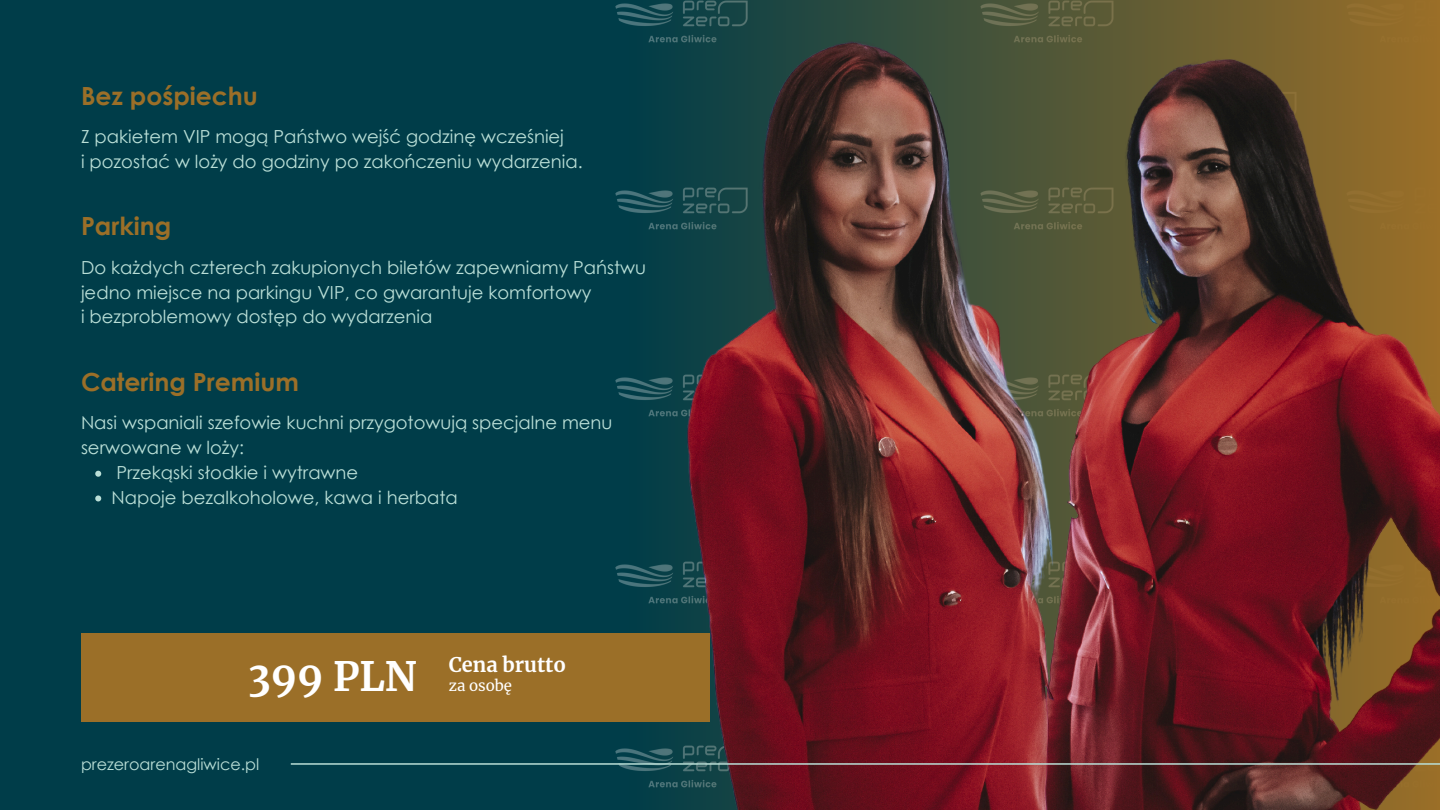
<style>
.page{position:relative;width:1440px;height:810px;background:#003d49}
.page>*{position:absolute;margin:0;border:0;box-sizing:border-box;transform-origin:0 0}
.t1{font:700 40px "Merriweather";color:#fff}
.t2{font:700 25px "Century Gothic";color:#9b6f28}
.t3{font:700 20px "Merriweather";color:#fff}
.t4{font:18px/24.8px "Century Gothic";color:#badfd7}
.t5{font:16px "Century Gothic";color:#badfd7}
.t6{font:15px "Merriweather";color:#fff}
</style>
<div class="page">
<img style="left:590px;top:721px;width:40px;height:49px">
<img style="left:615px;top:564px;width:15px;height:22px">
<img style="left:615px;top:377px;width:15px;height:22px">
<img style="left:615px;top:190px;width:15px;height:22px">
<img style="left:615px;top:3px;width:15px;height:22px">
<img style="left:1167px;top:0;width:273px;height:810px">
<img style="left:630px;top:0;width:537px;height:810px">
<div style="left:81px;top:633px;width:629px;height:88px;background:#9b6f28"></div>
<hr style="left:291px;top:763px;width:1149px;height:2px;background:#badfd7">
<svg style="left:95px;top:471px;width:6px;height:6px"></svg>
<svg style="left:95px;top:495px;width:6px;height:6px"></svg>
<p class="t2" style="left:81px;top:80px;width:178px">Bez pośpiechu</p>
<p class="t4" style="left:81px;top:124px;width:503px">Z pakietem VIP mogą Państwo wejść godzinę wcześniej<br>i pozostać w loży do godziny po zakończeniu wydarzenia.</p>
<p class="t2" style="left:81px;top:210px;width:92px">Parking</p>
<p class="t4" style="left:81px;top:254px;width:567px">Do każdych czterech zakupionych biletów zapewniamy Państwu jedno miejsce na parkingu VIP, co gwarantuje komfortowy<br>i bezproblemowy dostęp do wydarzenia</p>
<p class="t2" style="left:81px;top:366px;width:219px">Catering Premium</p>
<p class="t4" style="left:81px;top:410px;width:533px">Nasi wspaniali szefowie kuchni przygotowują specjalne menu serwowane w loży:</p>
<p class="t4" style="left:117px;top:460px;width:243px">Przekąski słodkie i wytrawne</p>
<p class="t4" style="left:112px;top:484px;width:348px">Napoje bezalkoholowe, kawa i herbata</p>
<p class="t1" style="left:248px;top:651px;width:171px">399 PLN</p>
<p class="t3" style="left:449px;top:652px;width:119px">Cena brutto</p>
<p class="t6" style="left:449px;top:676px;width:65px">za osobę</p>
<p class="t5" style="left:81px;top:754px;width:180px">prezeroarenagliwice.pl</p>
</div>
